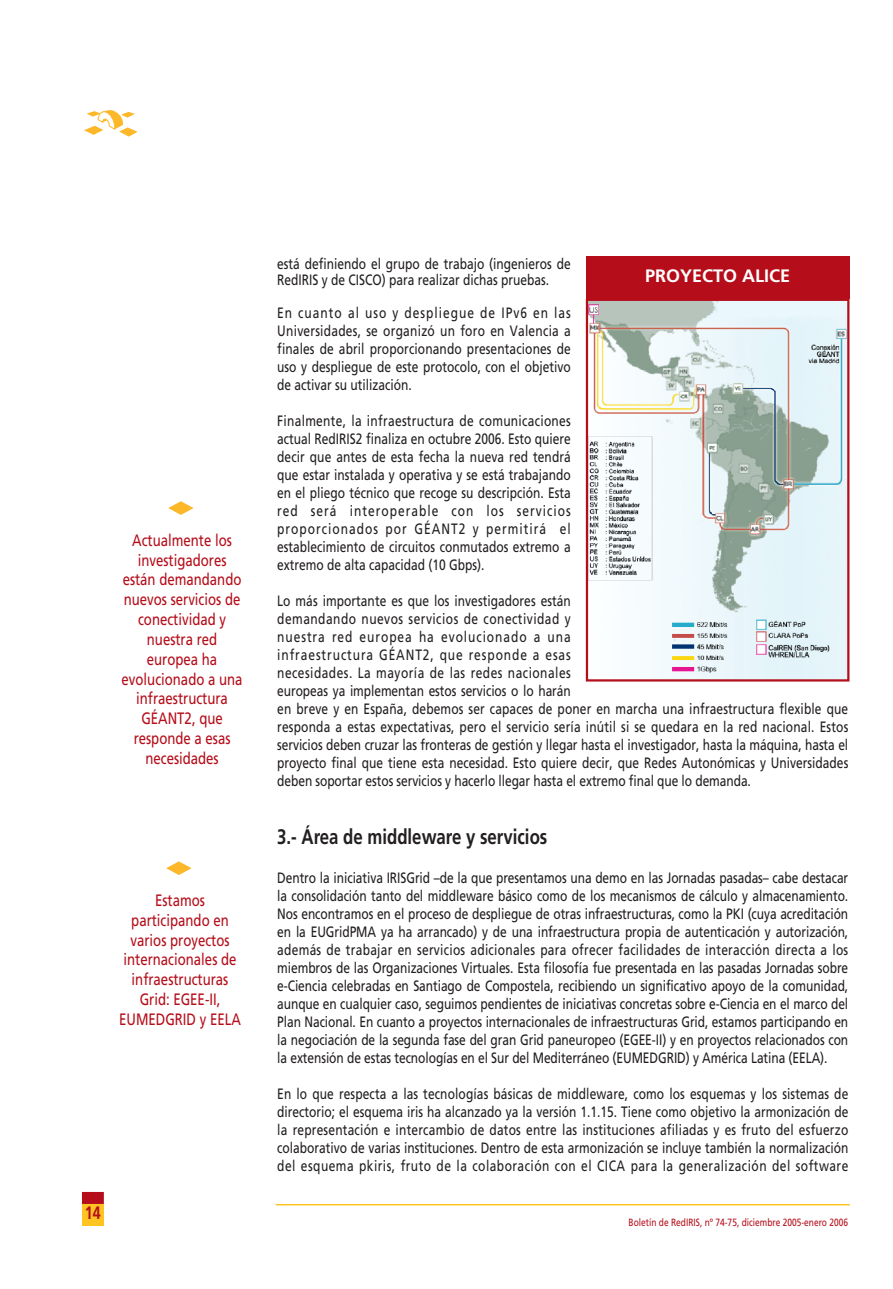
<style>
.page{position:relative;width:893px;height:1289px;background:#fff}
.page>*{position:absolute;margin:0;border:0;box-sizing:border-box;transform-origin:0 0}
.t1{font:700 21px "Frutiger";color:#231f20;scale:.8 1}
.t2{font:700 18px "Frutiger";color:#fff}
.t3{font:700 18px "Frutiger";color:#b50e1a;scale:.8 1}
.t4{font:16.5px/19.8px "Frutiger";color:#b50e1a;text-align:center;scale:.8 1}
.t5{font:15px/18px "Frutiger";color:#231f20;text-align:justify;scale:.8 1}
.t6{font:10.5px "Frutiger";color:#b50e1a;scale:.8 1}
</style>
<div class="page">
<svg style="left:84px;top:110px;width:54px;height:27px"></svg>
<svg style="left:168px;top:501px;width:26px;height:14px"></svg>
<div style="left:82px;top:1203px;width:22px;height:22px;background:#fec422"></div>
<div style="left:82px;top:1191px;width:22px;height:12px;background:#b50e1a"></div>
<hr style="left:276px;top:1203px;width:574px;height:2px;background:#fec422">
<svg style="left:166px;top:861px;width:26px;height:14px"></svg>
<img style="left:589px;top:302px;width:257px;height:376px">
<div style="left:586px;top:299px;width:263px;height:382px;border:2px solid #b50e1a"></div>
<div style="left:586px;top:256px;width:263px;height:43px;background:#b50e1a"></div>
<p class="t4" style="left:122px;top:531px;width:153px">Actualmente los investigadores están demandando nuevos servicios de conectividad y nuestra red europea ha evolucionado a una infraestructura<br>GÉANT2, que responde a esas necesidades</p>
<p class="t4" style="left:119px;top:891px;width:154px">Estamos participando en varios proyectos internacionales de infraestructuras<br>Grid: EGEE-II,<br>EUMEDGRID y EELA</p>
<p class="t3" style="left:85px;top:1205px;width:22px">14</p>
<p class="t5" style="left:277px;top:256px;width:368px;line-height:16.5px">está definiendo el grupo de trabajo (ingenieros de<br>RedIRIS y de CISCO) para realizar dichas pruebas.</p>
<p class="t5" style="left:277px;top:305px;width:368px">En cuanto al uso y despliegue de IPv6 en las Universidades, se organizó un foro en Valencia a finales de abril proporcionando presentaciones de uso y despliegue de este protocolo, con el objetivo de activar su utilización.</p>
<p class="t5" style="left:277px;top:413px;width:368px">Finalmente, la infraestructura de comunicaciones actual RedIRIS2 finaliza en octubre 2006. Esto quiere decir que antes de esta fecha la nueva red tendrá que estar instalada y operativa y se está trabajando en el pliego técnico que recoge su descripción. Esta red será interoperable con los servicios proporcionados por GÉANT2 y permitirá el establecimiento de circuitos conmutados extremo a extremo de alta capacidad (10 Gbps).</p>
<p class="t5" style="left:277px;top:593px;width:715px;text-align:left">Lo más importante es que los investigadores están<br>demandando nuevos servicios de conectividad y<br>nuestra red europea ha evolucionado a una<br>infraestructura GÉANT2, que responde a esas<br>necesidades. La mayoría de las redes nacionales<br>europeas ya implementan estos servicios o lo harán<br>en breve y en España, debemos ser capaces de poner en marcha una infraestructura flexible que responda a estas expectativas, pero el servicio sería inútil si se quedara en la red nacional. Estos servicios deben cruzar las fronteras de gestión y llegar hasta el investigador, hasta la máquina, hasta el proyecto final que tiene esta necesidad. Esto quiere decir, que Redes Autonómicas y Universidades deben soportar estos servicios y hacerlo llegar hasta el extremo final que lo demanda.</p>
<h1 class="t1" style="left:277px;top:828px;width:339px">3.- Área de middleware y servicios</h1>
<p class="t5" style="left:277px;top:870px;width:715px">Dentro la iniciativa IRISGrid –de la que presentamos una demo en las Jornadas pasadas– cabe destacar la consolidación tanto del middleware básico como de los mecanismos de cálculo y almacenamiento.<br>Nos encontramos en el proceso de despliegue de otras infraestructuras, como la PKI (cuya acreditación en la EUGridPMA ya ha arrancado) y de una infraestructura propia de autenticación y autorización, además de trabajar en servicios adicionales para ofrecer facilidades de interacción directa a los miembros de las Organizaciones Virtuales. Esta filosofía fue presentada en las pasadas Jornadas sobre e-Ciencia celebradas en Santiago de Compostela, recibiendo un significativo apoyo de la comunidad, aunque en cualquier caso, seguimos pendientes de iniciativas concretas sobre e-Ciencia en el marco del Plan Nacional. En cuanto a proyectos internacionales de infraestructuras Grid, estamos participando en la negociación de la segunda fase del gran Grid paneuropeo (EGEE-II) y en proyectos relacionados con la extensión de estas tecnologías en el Sur del Mediterráneo (EUMEDGRID) y América Latina (EELA).</p>
<p class="t5" style="left:277px;top:1086px;width:715px">En lo que respecta a las tecnologías básicas de middleware, como los esquemas y los sistemas de directorio; el esquema iris ha alcanzado ya la versión 1.1.15. Tiene como objetivo la armonización de la representación e intercambio de datos entre las instituciones afiliadas y es fruto del esfuerzo colaborativo de varias instituciones. Dentro de esta armonización se incluye también la normalización del esquema pkiris, fruto de la colaboración con el CICA para la generalización del software</p>
<p class="t2" style="left:645px;top:268px;width:147px">PROYECTO ALICE</p>
<p class="t6" style="left:629px;top:1217px;width:276px">Boletín de RedIRIS, nº 74-75, diciembre 2005-enero 2006</p>
</div>
